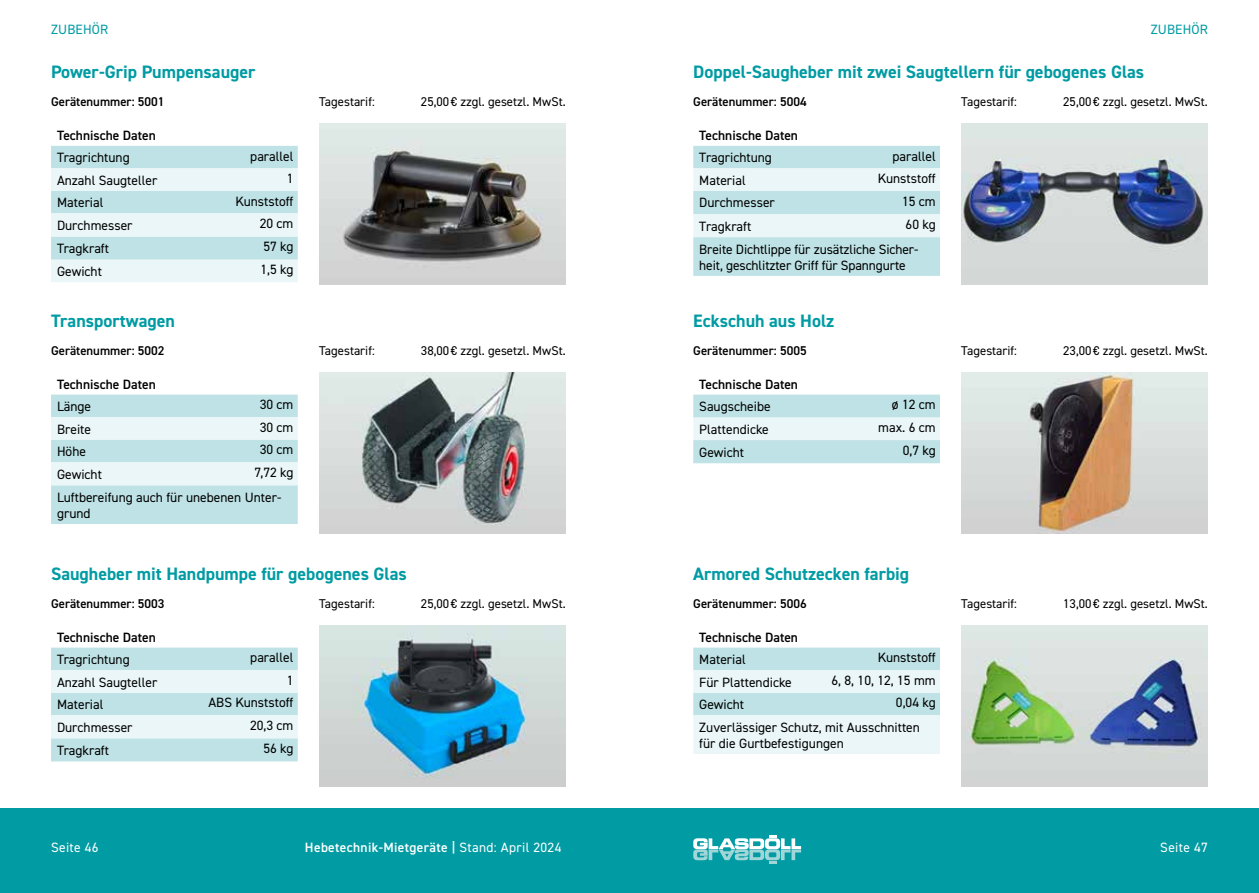
<style>
.page{position:relative;width:1259px;height:893px;background:#fff}
.page>*{position:absolute;margin:0;border:0;box-sizing:border-box;transform-origin:0 0}
.t1{font:700 18px "DIN2014";color:#009ba3}
.t2{font:13.5px/24.9px "DIN2014";color:#000}
.t3{font:600 13.5px "DIN2014";color:#000}
.t4{font:600 13.5px "DIN2014";letter-spacing:.025em;color:#fff}
.t5{font:13.5px "DIN2014";letter-spacing:.025em;color:#fff}
.t6{font:13.5px "DIN2014";letter-spacing:.01em;color:#009ba3}
.t7{font:12.75px "DIN2014";color:#000}
.t8{font:600 12.75px "DIN2014";color:#000}
.s1{font-weight:400}
</style>
<div class="page">
<div style="left:0;top:808px;width:1259px;height:85px;background:#009ba3"></div>
<img style="left:319px;top:123px;width:247px;height:162px">
<img style="left:319px;top:372px;width:247px;height:162px">
<svg style="left:51px;top:146px;width:247px;height:136px;background:#d4ecee"></svg>
<svg style="left:51px;top:395px;width:247px;height:129px;background:#cde9eb"></svg>
<img style="left:961px;top:123px;width:247px;height:162px">
<svg style="left:693px;top:146px;width:247px;height:130px;background:#cde9eb"></svg>
<img style="left:319px;top:625px;width:247px;height:162px">
<svg style="left:51px;top:648px;width:247px;height:113px;background:#d0eaec"></svg>
<img style="left:961px;top:372px;width:247px;height:162px">
<svg style="left:693px;top:395px;width:247px;height:68px;background:#cce8eb"></svg>
<img style="left:961px;top:625px;width:247px;height:162px">
<svg style="left:693px;top:648px;width:247px;height:106px;background:#d7edef"></svg>
<svg style="left:693px;top:835px;width:108px;height:28px"></svg>
<p class="t6" style="left:51px;top:21px;width:59px">ZUBEHÖR</p>
<h1 class="t1" style="left:51px;top:60px;width:206px">Power-Grip Pumpensauger</h1>
<p class="t8" style="left:51px;top:93px;width:115px">Gerätenummer: 5001</p>
<p class="t7" style="left:319px;top:94px;width:57px">Tagestarif:</p>
<p class="t7" style="left:421px;top:94px;width:146px">25,00€ zzgl. gesetzl. MwSt.</p>
<p class="t3" style="left:57px;top:126px;width:100px">Technische Daten</p>
<p class="t2" style="left:57px;top:145px;width:74px">Tragrichtung</p>
<p class="t2" style="left:250px;top:143px;width:45px">parallel</p>
<p class="t2" style="left:57px;top:168px;width:102px">Anzahl Saugteller</p>
<p class="t2" style="left:287px;top:166px;width:8px">1</p>
<p class="t2" style="left:57px;top:190px;width:48px">Material</p>
<p class="t2" style="left:235px;top:188px;width:60px">Kunststoff</p>
<p class="t2" style="left:57px;top:213px;width:77px">Durchmesser</p>
<p class="t2" style="left:260px;top:211px;width:35px">20 cm</p>
<p class="t2" style="left:57px;top:236px;width:54px">Tragkraft</p>
<p class="t2" style="left:263px;top:234px;width:32px">57 kg</p>
<p class="t2" style="left:57px;top:259px;width:46px">Gewicht</p>
<p class="t2" style="left:260px;top:257px;width:34px">1,5 kg</p>
<h1 class="t1" style="left:51px;top:308px;width:125px">Transportwagen</h1>
<p class="t8" style="left:51px;top:342px;width:115px">Gerätenummer: 5002</p>
<p class="t7" style="left:319px;top:342px;width:57px">Tagestarif:</p>
<p class="t7" style="left:421px;top:342px;width:146px">38,00€ zzgl. gesetzl. MwSt.</p>
<p class="t3" style="left:57px;top:375px;width:100px">Technische Daten</p>
<p class="t2" style="left:57px;top:394px;width:36px">Länge</p>
<p class="t2" style="left:260px;top:392px;width:35px">30 cm</p>
<p class="t2" style="left:57px;top:416px;width:36px">Breite</p>
<p class="t2" style="left:260px;top:415px;width:35px">30 cm</p>
<p class="t2" style="left:57px;top:439px;width:30px">Höhe</p>
<p class="t2" style="left:260px;top:437px;width:35px">30 cm</p>
<p class="t2" style="left:57px;top:461px;width:46px">Gewicht</p>
<p class="t2" style="left:57px;top:460px;width:238px;text-indent:197px">7,72 kg<br>Luftbereifung auch für unebenen Unter-</p>
<p class="t2" style="left:57px;top:501px;width:35px">grund</p>
<h1 class="t1" style="left:51px;top:561px;width:357px">Saugheber mit Handpumpe für gebogenes Glas</h1>
<p class="t8" style="left:51px;top:595px;width:115px">Gerätenummer: 5003</p>
<p class="t7" style="left:319px;top:595px;width:57px">Tagestarif:</p>
<p class="t7" style="left:421px;top:595px;width:146px">25,00€ zzgl. gesetzl. MwSt.</p>
<p class="t3" style="left:57px;top:628px;width:100px">Technische Daten</p>
<p class="t2" style="left:57px;top:647px;width:74px">Tragrichtung</p>
<p class="t2" style="left:250px;top:645px;width:45px">parallel</p>
<p class="t2" style="left:57px;top:669px;width:102px">Anzahl Saugteller</p>
<p class="t2" style="left:287px;top:668px;width:8px">1</p>
<p class="t2" style="left:57px;top:692px;width:48px">Material</p>
<p class="t2" style="left:208px;top:690px;width:86px">ABS Kunststoff</p>
<p class="t2" style="left:57px;top:714px;width:77px">Durchmesser</p>
<p class="t2" style="left:250px;top:713px;width:45px">20,3 cm</p>
<p class="t2" style="left:57px;top:737px;width:54px">Tragkraft</p>
<p class="t2" style="left:263px;top:736px;width:32px">56 kg</p>
<p class="t6" style="left:1150px;top:21px;width:59px">ZUBEHÖR</p>
<h1 class="t1" style="left:693px;top:60px;width:452px">Doppel-Saugheber mit zwei Saugtellern für gebogenes Glas</h1>
<p class="t8" style="left:693px;top:93px;width:115px">Gerätenummer: 5004</p>
<p class="t7" style="left:961px;top:94px;width:57px">Tagestarif:</p>
<p class="t7" style="left:1063px;top:94px;width:146px">25,00 € zzgl. gesetzl. MwSt.</p>
<p class="t3" style="left:699px;top:126px;width:100px">Technische Daten</p>
<p class="t2" style="left:699px;top:145px;width:74px">Tragrichtung</p>
<p class="t2" style="left:892px;top:143px;width:45px">parallel</p>
<p class="t2" style="left:699px;top:168px;width:48px">Material</p>
<p class="t2" style="left:877px;top:166px;width:60px">Kunststoff</p>
<p class="t2" style="left:699px;top:190px;width:77px">Durchmesser</p>
<p class="t2" style="left:902px;top:188px;width:35px">15 cm</p>
<p class="t2" style="left:699px;top:213px;width:54px">Tragkraft</p>
<p class="t2" style="left:699px;top:211px;width:238px;text-indent:206px">60 kg<br>Breite Dichtlippe für zusätzliche Sicher-</p>
<p class="t2" style="left:699px;top:253px;width:208px">heit, geschlitzter Griff für Spanngurte</p>
<h1 class="t1" style="left:693px;top:308px;width:142px">Eckschuh aus Holz</h1>
<p class="t8" style="left:693px;top:342px;width:115px">Gerätenummer: 5005</p>
<p class="t7" style="left:961px;top:342px;width:57px">Tagestarif:</p>
<p class="t7" style="left:1063px;top:342px;width:146px">23,00 € zzgl. gesetzl. MwSt.</p>
<p class="t3" style="left:699px;top:375px;width:100px">Technische Daten</p>
<p class="t2" style="left:699px;top:394px;width:73px">Saugscheibe</p>
<p class="t2" style="left:892px;top:392px;width:45px">ø 12 cm</p>
<p class="t2" style="left:699px;top:417px;width:71px">Plattendicke</p>
<p class="t2" style="left:878px;top:415px;width:59px">max. 6 cm</p>
<p class="t2" style="left:699px;top:439px;width:46px">Gewicht</p>
<p class="t2" style="left:902px;top:437px;width:34px">0,7 kg</p>
<h1 class="t1" style="left:693px;top:561px;width:217px">Armored Schutzecken farbig</h1>
<p class="t8" style="left:693px;top:595px;width:115px">Gerätenummer: 5006</p>
<p class="t7" style="left:961px;top:595px;width:57px">Tagestarif:</p>
<p class="t7" style="left:1063px;top:595px;width:146px">13,00 € zzgl. gesetzl. MwSt.</p>
<p class="t3" style="left:699px;top:628px;width:100px">Technische Daten</p>
<p class="t2" style="left:699px;top:647px;width:48px">Material</p>
<p class="t2" style="left:877px;top:645px;width:60px">Kunststoff</p>
<p class="t2" style="left:699px;top:669px;width:94px">Für Plattendicke</p>
<p class="t2" style="left:831px;top:668px;width:106px">6, 8, 10, 12, 15 mm</p>
<p class="t2" style="left:699px;top:692px;width:46px">Gewicht</p>
<p class="t2" style="left:699px;top:690px;width:238px;line-height:24.3px;text-indent:197px">0,04 kg<br>Zuverlässiger Schutz, mit Ausschnitten</p>
<p class="t2" style="left:699px;top:730px;width:146px">für die Gurtbefestigungen</p>
<p class="t5" style="left:51px;top:839px;width:49px">Seite 46</p>
<p class="t4" style="left:305px;top:839px;width:258px">Hebetechnik-Mietgeräte | <span class="s1">Stand: April 2024</span></p>
<p class="t5" style="left:1160px;top:839px;width:49px">Seite 47</p>
</div>
